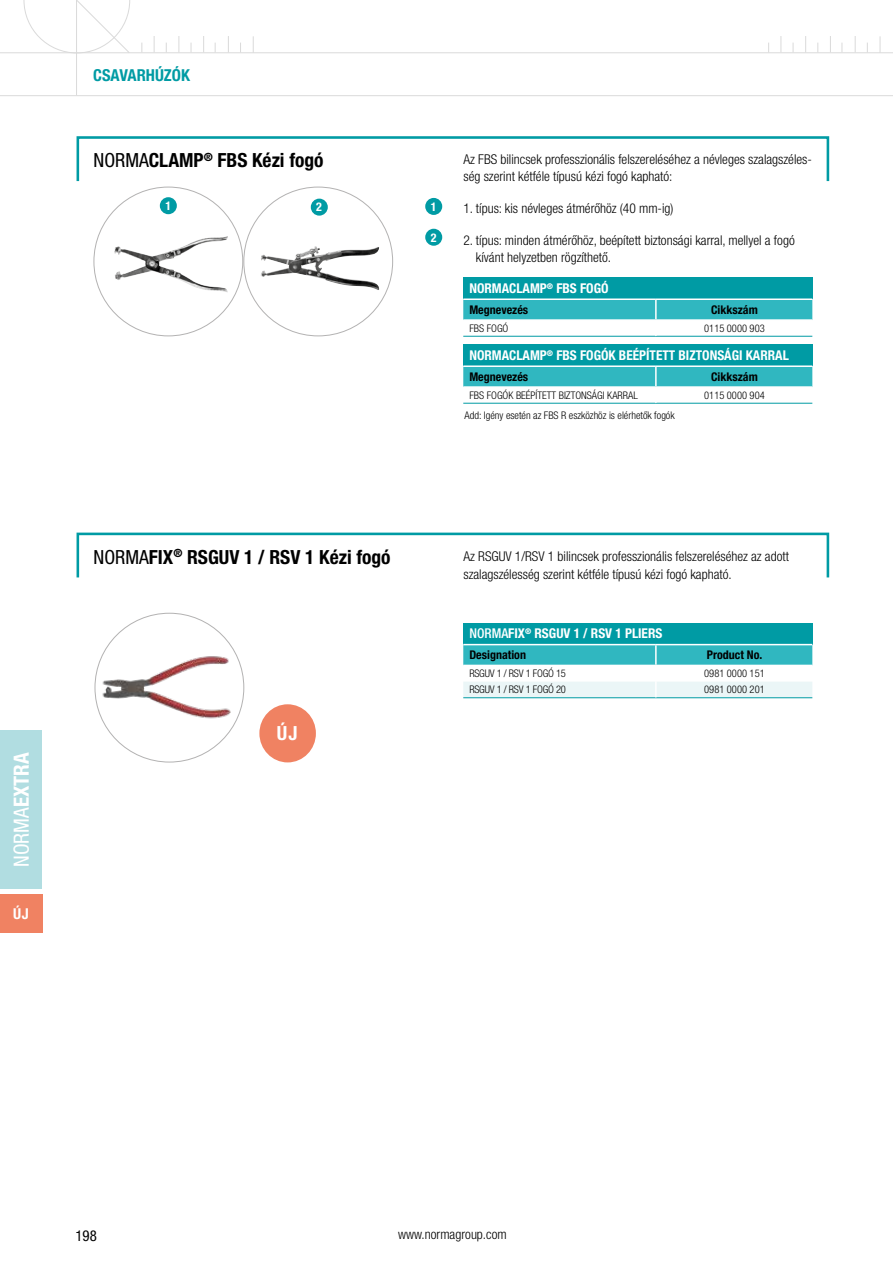
<style>
.page{position:relative;width:893px;height:1263px;background:#fff}
.page>*{position:absolute;margin:0;border:0;box-sizing:border-box;transform-origin:0 0}
.t1{font:condensed 21px "Helvetica Neue LT Pro";color:#fff}
.t2{font:700 condensed 19.5px "Helvetica Neue LT Pro";color:#000}
.t3{font:700 condensed 19.5px "Helvetica Neue LT Pro";color:#fff}
.t4{font:700 condensed 16.5px "Helvetica Neue LT Pro";color:#009ba4}
.t5{font:condensed 15px "Helvetica Neue LT Pro";color:#000}
.t6{font:700 condensed 15px "Helvetica Neue LT Pro";color:#fff}
.t7{font:300 condensed 13.5px/16.2px "Helvetica Neue LT Pro";color:#000}
.t8{font:700 condensed 13.5px "Helvetica Neue LT Pro";color:#fff}
.t9{font:700 condensed 12px "Helvetica Neue LT Pro";color:#000}
.t10{font:700 condensed 12px "Helvetica Neue LT Pro";color:#fff}
.t11{font:300 condensed 10.5px "Helvetica Neue LT Pro";color:#000}
.t12{font:300 condensed 10.5px "Helvetica Neue LT Pro";letter-spacing:-.02em;color:#000}
.s1{font-weight:700}
.s2{font-weight:400}
.s3{font-weight:500}
</style>
<div class="page">
<hr style="left:0;top:95px;width:893px;height:1px;background:#dadada">
<svg style="left:780px;top:36px;width:1px;height:16px"></svg>
<svg style="left:805px;top:36px;width:1px;height:16px"></svg>
<svg style="left:830px;top:36px;width:1px;height:16px"></svg>
<svg style="left:855px;top:36px;width:1px;height:16px"></svg>
<svg style="left:880px;top:36px;width:1px;height:16px"></svg>
<hr style="left:0;top:52px;width:893px;height:1px;background:#dadada">
<hr style="left:76px;top:0;width:1px;height:95px;background:#dadada">
<svg style="left:24px;top:0;width:106px;height:54px"></svg>
<svg style="left:154px;top:36px;width:1px;height:16px"></svg>
<svg style="left:179px;top:36px;width:1px;height:16px"></svg>
<svg style="left:203px;top:36px;width:1px;height:16px"></svg>
<svg style="left:228px;top:36px;width:1px;height:16px"></svg>
<svg style="left:253px;top:36px;width:1px;height:16px"></svg>
<div style="left:0;top:730px;width:42px;height:159px;background:#b1dde1"></div>
<img style="left:114px;top:236px;width:114px;height:56px">
<div style="left:77px;top:136px;width:752px;height:46px;border:3px solid #009ba4"></div>
<img style="left:261px;top:246px;width:107px;height:41px">
<div style="left:425px;top:198px;width:17px;height:17px;background:#009ba4;border-radius:50%"></div>
<div style="left:425px;top:229px;width:17px;height:17px;background:#009ba4;border-radius:50%"></div>
<div style="left:160px;top:197px;width:17px;height:17px;background:#009ba4;border-radius:50%"></div>
<div style="left:311px;top:199px;width:17px;height:17px;background:#009ba4;border-radius:50%"></div>
<div style="left:463px;top:277px;width:349px;height:22px;background:#009ba4"></div>
<hr style="left:656px;top:298px;width:156px;height:2px;background:#fff">
<hr style="left:463px;top:336px;width:193px;height:1px;background:#009ba4">
<hr style="left:656px;top:336px;width:156px;height:1px;background:#009ba4">
<hr style="left:463px;top:298px;width:193px;height:2px;background:#fff">
<svg style="left:463px;top:299px;width:349px;height:37px"></svg>
<div style="left:463px;top:344px;width:349px;height:22px;background:#009ba4"></div>
<hr style="left:656px;top:365px;width:156px;height:2px;background:#fff">
<hr style="left:463px;top:403px;width:193px;height:1px;background:#009ba4">
<hr style="left:656px;top:403px;width:156px;height:1px;background:#009ba4">
<hr style="left:463px;top:365px;width:193px;height:2px;background:#fff">
<svg style="left:463px;top:366px;width:349px;height:37px"></svg>
<div style="left:77px;top:533px;width:752px;height:46px;border:3px solid #009ba4"></div>
<img style="left:95px;top:641px;width:149px;height:96px">
<div style="left:463px;top:623px;width:349px;height:22px;background:#009ba4"></div>
<hr style="left:656px;top:644px;width:156px;height:1px;background:#fff">
<hr style="left:463px;top:644px;width:193px;height:1px;background:#fff">
<svg style="left:463px;top:645px;width:349px;height:53px"></svg>
<div style="left:259px;top:704px;width:57px;height:58px;background:#f08262;border-radius:50%"></div>
<div style="left:0;top:894px;width:42px;height:38px;background:#f08262"></div>
<h1 class="t1" style="left:9px;top:867px;width:116px;rotate:-90deg">NORMA<span class="s1">EXTRA</span></h1>
<p class="t6" style="left:13px;top:904px;width:17px">ÚJ</p>
<p class="t4" style="left:93px;top:65px;width:98px">CSAVARHÚZÓK</p>
<h2 class="t2" style="left:94px;top:148px;width:232px"><span class="s2">NORMA</span>CLAMP<sup>®</sup> FBS Kézi fogó</h2>
<p class="t7" style="left:463px;top:151px;width:350px">Az FBS bilincsek professzionális felszereléséhez a névleges szalagszéles&shy;ség szerint kétféle típusú kézi fogó kapható:</p>
<p class="t7" style="left:463px;top:200px;width:212px">1. típus: kis névleges átmérőhöz (40 mm-ig)</p>
<p class="t7" style="left:476px;top:232px;width:320px;text-indent:-12px">2. típus: minden átmérőhöz, beépített biztonsági karral, mellyel a fogó kívánt helyzetben rögzíthető.</p>
<p class="t10" style="left:165px;top:198px;width:7px">1</p>
<p class="t10" style="left:316px;top:200px;width:7px">2</p>
<p class="t10" style="left:431px;top:199px;width:7px">1</p>
<p class="t10" style="left:431px;top:230px;width:7px">2</p>
<p class="t8" style="left:469px;top:280px;width:141px">NORMACLAMP<sup>®</sup> FBS FOGÓ</p>
<p class="t9" style="left:469px;top:302px;width:60px">Megnevezés</p>
<p class="t9" style="left:711px;top:302px;width:48px">Cikkszám</p>
<p class="t11" style="left:469px;top:322px;width:41px">FBS FOGÓ</p>
<p class="t11" style="left:704px;top:322px;width:62px">0115 0000 903</p>
<p class="t8" style="left:469px;top:347px;width:321px">NORMACLAMP<sup>®</sup> FBS FOGÓK BEÉPÍTETT BIZTONSÁGI KARRAL</p>
<p class="t9" style="left:469px;top:369px;width:60px">Megnevezés</p>
<p class="t9" style="left:711px;top:369px;width:48px">Cikkszám</p>
<p class="t11" style="left:469px;top:389px;width:170px">FBS FOGÓK BEÉPÍTETT BIZTONSÁGI KARRAL</p>
<p class="t11" style="left:704px;top:389px;width:62px">0115 0000 904</p>
<p class="t11" style="left:465px;top:410px;width:212px">Add: Igény esetén az FBS R eszközhöz is elérhetők fogók</p>
<h2 class="t2" style="left:94px;top:545px;width:299px"><span class="s2">NORMA</span>FIX<sup>®</sup> RSGUV 1 / RSV 1 Kézi fogó</h2>
<p class="t7" style="left:463px;top:547px;width:327px;line-height:18px">Az RSGUV 1/RSV 1 bilincsek professzionális felszereléséhez az adott szalagszélesség szerint kétféle típusú kézi fogó kapható.</p>
<h2 class="t3" style="left:277px;top:721px;width:22px">ÚJ</h2>
<p class="t8" style="left:469px;top:625px;width:195px"><span class="s3">NORMA</span>FIX<sup>®</sup> RSGUV 1 / RSV 1 PLIERS</p>
<p class="t9" style="left:469px;top:648px;width:58px">Designation</p>
<p class="t9" style="left:707px;top:648px;width:57px">Product No.</p>
<p class="t12" style="left:469px;top:667px;width:98px">RSGUV 1 / RSV 1 FOGÓ 15</p>
<p class="t11" style="left:704px;top:667px;width:62px">0981 0000 151</p>
<p class="t12" style="left:469px;top:684px;width:98px">RSGUV 1 / RSV 1 FOGÓ 20</p>
<p class="t11" style="left:704px;top:684px;width:62px">0981 0000 201</p>
<p class="t5" style="left:75px;top:1227px;width:23px">198</p>
<p class="t7" style="left:398px;top:1226px;width:110px">www.normagroup.com</p>
</div>
